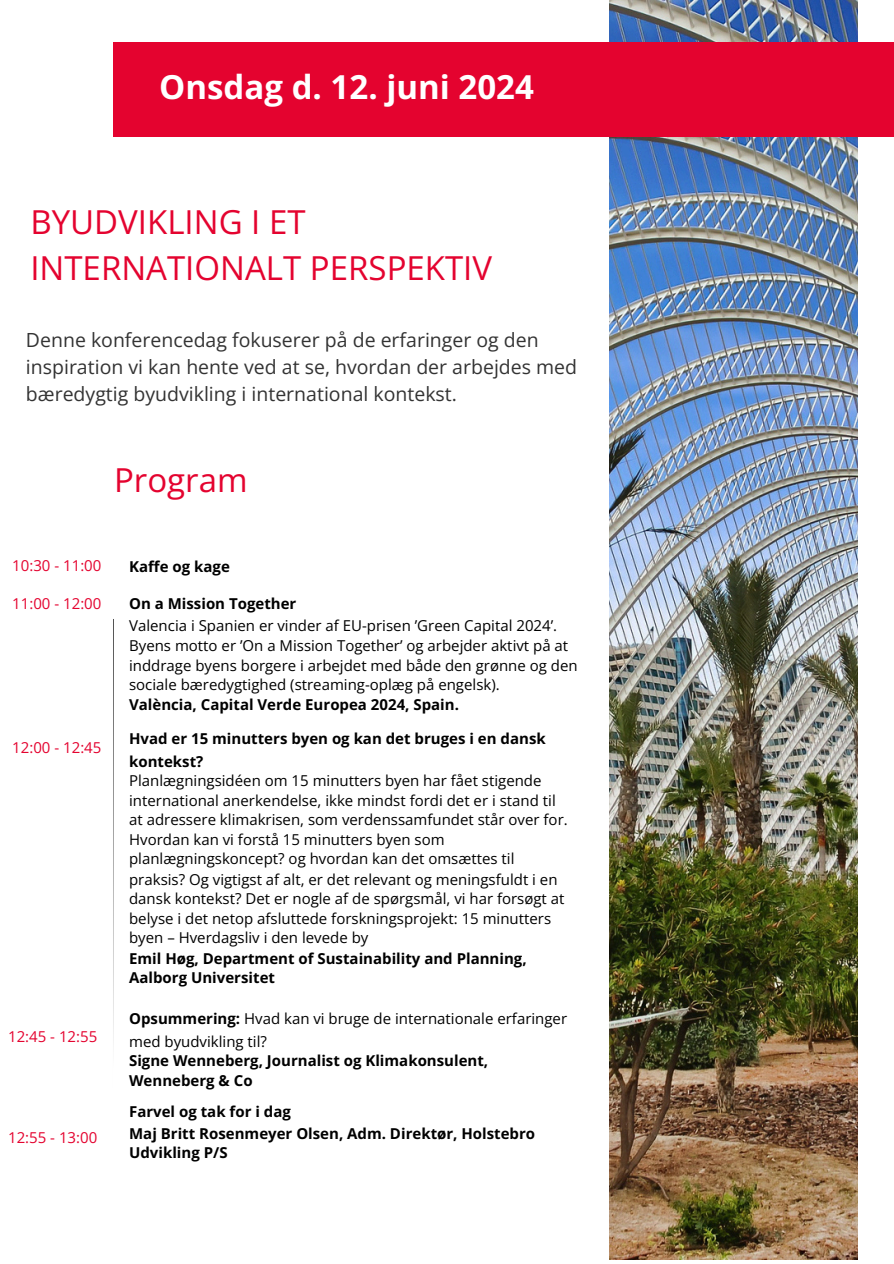
<style>
.page{position:relative;width:894px;height:1264px;background:#fff}
.page>*{position:absolute;margin:0;border:0;box-sizing:border-box;transform-origin:0 0}
.t1{font:33px/46.2px "Open Sans";color:#e4032f}
.t2{font:700 33px "Open Sans";color:#fff}
.t3{font:19.5px/27px "Open Sans";color:#333}
.t4{font:15px "Open Sans";color:#000}
.t5{font:700 15px/22.5px "Open Sans";color:#000}
.t6{font:15px "Open Sans";color:#e4032f}
.s1{font-weight:700}
</style>
<div class="page">
<img style="left:609px;top:0;width:248px;height:1259px">
<hr style="left:113px;top:619px;width:1px;height:490px;background:#000">
<div style="left:113px;top:42px;width:780px;height:94px;background:#e4032f"></div>
<h4 class="t2" style="left:159px;top:64px;width:376px">Onsdag d. 12. juni 2024</h4>
<h1 class="t1" style="left:30px;top:198px;width:463px">BYUDVIKLING I ET<br>INTERNATIONALT PERSPEKTIV</h1>
<h3 class="t3" style="left:26px;top:325px;width:552px">Denne konferencedag fokuserer på de erfaringer og den inspiration vi kan hente ved at se, hvordan der arbejdes med bæredygtig byudvikling i international kontekst.</h3>
<h2 class="t1" style="left:114px;top:456px;width:135px">Program</h2>
<p class="t6" style="left:12px;top:555px;width:91px">10:30 - 11:00</p>
<p class="t6" style="left:12px;top:592px;width:91px">11:00 - 12:00</p>
<p class="t6" style="left:12px;top:736px;width:91px">12:00 - 12:45</p>
<p class="t6" style="left:8px;top:1026px;width:91px">12:45 - 12:55</p>
<p class="t6" style="left:8px;top:1126px;width:91px">12:55 - 13:00</p>
<p class="t5" style="left:129px;top:554px;width:102px">Kaffe og kage</p>
<p class="t5" style="left:129px;top:592px;width:169px">On a Mission Together</p>
<p class="t4" style="left:129px;top:615px;width:429px">Valencia i Spanien er vinder af EU-prisen ’Green Capital 2024’.</p>
<p class="t4" style="left:129px;top:634px;width:440px">Byens motto er ’On a Mission Together’ og arbejder aktivt på at</p>
<p class="t4" style="left:129px;top:655px;width:450px">inddrage byens borgere i arbejdet med både den grønne og den</p>
<p class="t4" style="left:129px;top:674px;width:372px">sociale bæredygtighed (streaming-oplæg på engelsk).</p>
<p class="t5" style="left:129px;top:693px;width:331px">València, Capital Verde Europea 2024, Spain.</p>
<p class="t5" style="left:129px;top:727px;width:418px">Hvad er 15 minutters byen og kan det bruges i en dansk</p>
<p class="t5" style="left:129px;top:749px;width:76px">kontekst?</p>
<p class="t4" style="left:129px;top:769px;width:414px">Planlægningsidéen om 15 minutters byen har fået stigende</p>
<p class="t4" style="left:129px;top:790px;width:428px">international anerkendelse, ikke mindst fordi det er i stand til</p>
<p class="t4" style="left:129px;top:809px;width:440px">at adressere klimakrisen, som verdenssamfundet står over for.</p>
<p class="t4" style="left:129px;top:829px;width:317px">Hvordan kan vi forstå 15 minutters byen som</p>
<p class="t4" style="left:129px;top:848px;width:387px">planlægningskoncept? og hvordan kan det omsættes til</p>
<p class="t4" style="left:129px;top:868px;width:430px">praksis? Og vigtigst af alt, er det relevant og meningsfuldt i en</p>
<p class="t4" style="left:129px;top:887px;width:437px">dansk kontekst? Det er nogle af de spørgsmål, vi har forsøgt at</p>
<p class="t4" style="left:129px;top:908px;width:423px">belyse i det netop afsluttede forskningsprojekt: 15 minutters</p>
<p class="t4" style="left:129px;top:927px;width:241px">byen – Hverdagsliv i den levede by</p>
<p class="t5" style="left:129px;top:946px;width:399px">Emil Høg, Department of Sustainability and Planning,</p>
<p class="t5" style="left:129px;top:965px;width:147px">Aalborg Universitet</p>
<p class="t4" style="left:129px;top:1008px;width:439px"><span class="s1">Opsummering:</span> Hvad kan vi bruge de internationale erfaringer</p>
<p class="t4" style="left:129px;top:1030px;width:139px">med byudvikling til?</p>
<h5 class="t5" style="left:129px;top:1048px;width:360px">Signe Wenneberg, Journalist og Klimakonsulent,</h5>
<p class="t5" style="left:129px;top:1069px;width:125px">Wenneberg &amp; Co</p>
<p class="t5" style="left:129px;top:1099px;width:407px">Farvel og tak for i dag<br>Maj Britt Rosenmeyer Olsen, Adm. Direktør, Holstebro</p>
<p class="t5" style="left:129px;top:1141px;width:100px">Udvikling P/S</p>
</div>
